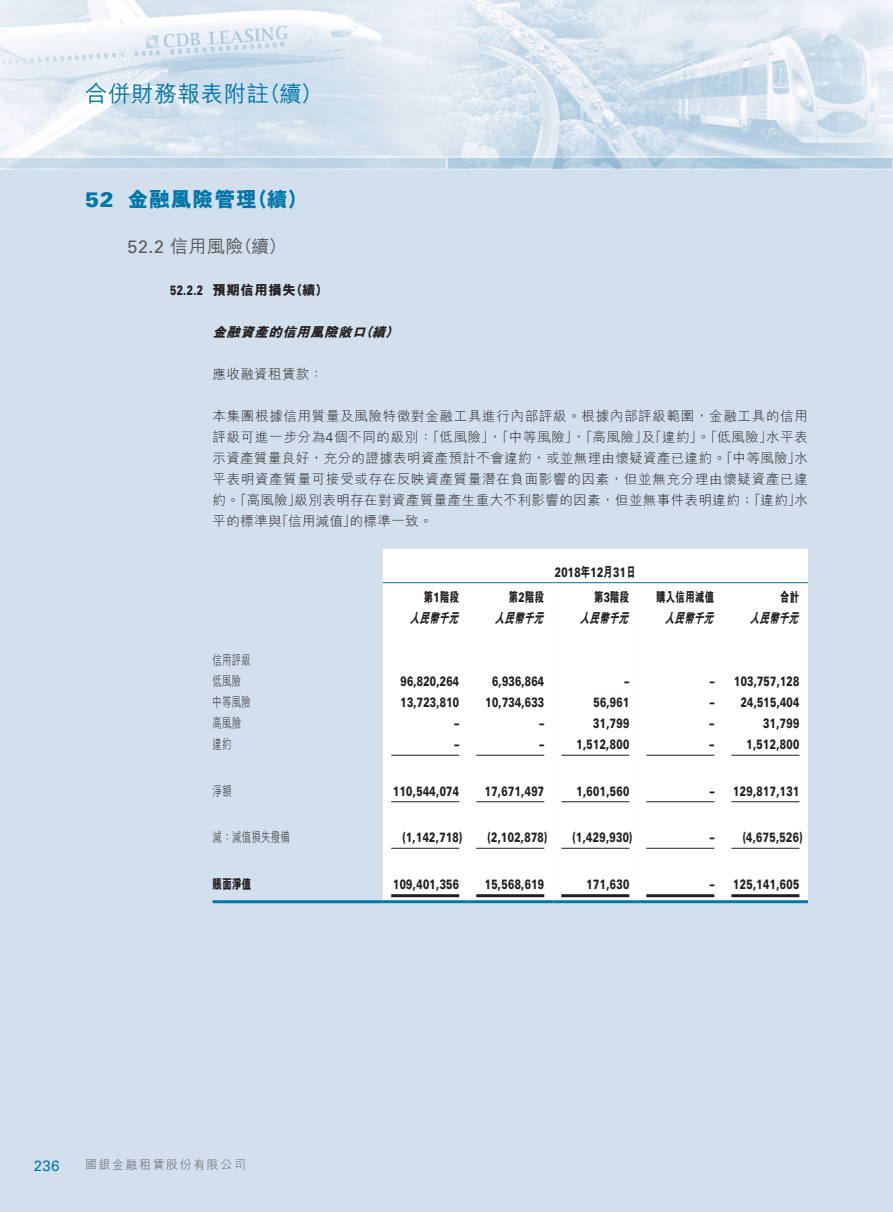
<style>
.page{position:relative;width:893px;height:1212px;background:#fff}
.page>*{position:absolute;margin:0;border:0;box-sizing:border-box;transform-origin:0 0}
.t1{font:500 22.5px "M Hei HK";letter-spacing:.03em;color:#0076a9}
.t2{font:800 21px "M Hei HK";letter-spacing:.035em;color:#0076a9}
.t3{font:500 18px "M Hei HK";color:#57585a}
.t4{font:15px "Univers LT Std";color:#0076a9}
.t5{font:300 13.5px/21px "M Hei HK";letter-spacing:.03em;color:#231f20;text-align:justify}
.t6{font:900 13.5px "Univers LT Std";letter-spacing:.035em;color:#231f20;scale:.7 1}
.t7{font:300 13.5px/21px "M Hei HK";letter-spacing:.03em;color:#231f20;scale:.7 1}
.t8{font:italic 800 13.5px "M Hei HK";color:#231f20;scale:.7 1}
.t9{font:800 13.5px "M Hei HK";letter-spacing:.035em;color:#231f20;scale:.7 1}
.t10{font:800 13.5px "M Hei HK";letter-spacing:.035em;color:#231f20}
.t11{font:italic 800 13.5px "M Hei HK";color:#231f20}
.t12{font:300 12px "M Hei HK";letter-spacing:.13em;color:#57585a}
.s1{font-family:"Univers LT Std";font-weight:900}
.s2{font-family:"Univers LT Std";font-weight:400}
.s3{font-family:"Univers LT Std"}
.s4{font-family:"M Hei HK";font-weight:800}
</style>
<div class="page">
<img style="left:0;top:0;width:893px;height:1212px">
<svg style="left:383px;top:549px;width:425px;height:29px"></svg>
<svg style="left:383px;top:578px;width:425px;height:322px"></svg>
<svg style="left:638px;top:583px;width:170px;height:317px"></svg>
<hr style="left:383px;top:582px;width:170px;height:1px;background:#0076a9">
<hr style="left:553px;top:582px;width:255px;height:1px;background:#0076a9">
<hr style="left:391px;top:755px;width:68px;height:1px;background:#231f20">
<hr style="left:476px;top:755px;width:68px;height:1px;background:#231f20">
<hr style="left:561px;top:755px;width:68px;height:1px;background:#231f20">
<hr style="left:646px;top:755px;width:68px;height:1px;background:#231f20">
<hr style="left:731px;top:755px;width:68px;height:1px;background:#231f20">
<hr style="left:391px;top:801px;width:68px;height:1px;background:#231f20">
<hr style="left:476px;top:801px;width:68px;height:1px;background:#231f20">
<hr style="left:561px;top:801px;width:68px;height:1px;background:#231f20">
<hr style="left:646px;top:801px;width:68px;height:1px;background:#231f20">
<hr style="left:731px;top:801px;width:68px;height:1px;background:#231f20">
<hr style="left:391px;top:848px;width:68px;height:1px;background:#231f20">
<hr style="left:476px;top:848px;width:68px;height:1px;background:#231f20">
<hr style="left:561px;top:848px;width:68px;height:1px;background:#231f20">
<hr style="left:646px;top:848px;width:68px;height:1px;background:#231f20">
<hr style="left:731px;top:848px;width:68px;height:1px;background:#231f20">
<hr style="left:391px;top:894px;width:68px;height:3px;background:#231f20">
<hr style="left:476px;top:894px;width:68px;height:3px;background:#231f20">
<hr style="left:561px;top:894px;width:68px;height:3px;background:#231f20">
<hr style="left:646px;top:894px;width:68px;height:3px;background:#231f20">
<hr style="left:731px;top:894px;width:68px;height:3px;background:#231f20">
<hr style="left:213px;top:900px;width:170px;height:3px;background:#0076a9">
<hr style="left:383px;top:900px;width:85px;height:3px;background:#0076a9">
<hr style="left:468px;top:900px;width:85px;height:3px;background:#0076a9">
<hr style="left:553px;top:900px;width:85px;height:3px;background:#0076a9">
<hr style="left:638px;top:900px;width:85px;height:3px;background:#0076a9">
<hr style="left:723px;top:900px;width:85px;height:3px;background:#0076a9">
<h1 class="t1" style="left:85px;top:78px;width:239px">合併財務報表附註（續）</h1>
<h2 class="t2" style="left:85px;top:188px;width:224px"><span class="s1">52</span> 金融風險管理（續）</h2>
<h3 class="t3" style="left:128px;top:233px;width:160px"><span class="s2">52.2</span> 信用風險（續）</h3>
<p class="t10" style="left:170px;top:283px;width:160px"><span class="s1">52.2.2</span> 預期信用損失（續）</p>
<p class="t11" style="left:213px;top:325px;width:190px">金融資產的信用風險敞口（續）</p>
<p class="t5" style="left:213px;top:363px;width:112px">應收融資租賃款：</p>
<p class="t5" style="left:213px;top:405px;width:597px">本集團根據信用質量及風險特徵對金融工具進行內部評級。根據內部評級範圍，金融工具的信用評級可進一步分為<span class="s3">4</span>個不同的級別：「低風險」，「中等風險」，「高風險」及「違約」。「低風險」水平表示資產質量良好，充分的證據表明資產預計不會違約，或並無理由懷疑資產已違約。「中等風險」水平表明資產質量可接受或存在反映資產質量潛在負面影響的因素，但並無充分理由懷疑資產已違約。「高風險」級別表明存在對資產質量產生重大不利影響的因素，但並無事件表明違約；「違約」水平的標準與「信用減值」的標準一致。</p>
<p class="t6" style="left:555px;top:563px;width:117px">2018<span class="s4">年</span>12<span class="s4">月</span>31<span class="s4">日</span></p>
<p class="t9" style="left:424px;top:591px;width:52px">第<span class="s1">1</span>階段</p>
<p class="t9" style="left:509px;top:591px;width:52px">第<span class="s1">2</span>階段</p>
<p class="t9" style="left:594px;top:591px;width:52px">第<span class="s1">3</span>階段</p>
<p class="t9" style="left:656px;top:591px;width:85px">購入信用減值</p>
<p class="t9" style="left:780px;top:591px;width:29px">合計</p>
<p class="t8" style="left:410px;top:612px;width:75px">人民幣千元</p>
<p class="t8" style="left:495px;top:612px;width:75px">人民幣千元</p>
<p class="t8" style="left:580px;top:612px;width:75px">人民幣千元</p>
<p class="t8" style="left:665px;top:612px;width:75px">人民幣千元</p>
<p class="t8" style="left:750px;top:612px;width:75px">人民幣千元</p>
<p class="t7" style="left:213px;top:650px;width:56px">信用評級低風險</p>
<p class="t6" style="left:401px;top:673px;width:85px">96,820,264</p>
<p class="t6" style="left:492px;top:673px;width:76px">6,936,864</p>
<p class="t6" style="left:625px;top:673px;width:8px">–</p>
<p class="t6" style="left:710px;top:673px;width:130px">– 103,757,128</p>
<p class="t7" style="left:213px;top:692px;width:56px">中等風險</p>
<p class="t6" style="left:401px;top:694px;width:85px">13,723,810</p>
<p class="t6" style="left:486px;top:694px;width:85px">10,734,633</p>
<p class="t6" style="left:594px;top:694px;width:53px">56,961</p>
<p class="t6" style="left:710px;top:694px;width:130px">– 24,515,404</p>
<p class="t7" style="left:213px;top:713px;width:43px">高風險</p>
<p class="t6" style="left:454px;top:715px;width:8px">–</p>
<p class="t6" style="left:540px;top:715px;width:8px">–</p>
<p class="t6" style="left:593px;top:715px;width:53px">31,799</p>
<p class="t6" style="left:710px;top:715px;width:8px">–</p>
<p class="t6" style="left:763px;top:715px;width:53px">31,799</p>
<p class="t7" style="left:213px;top:734px;width:29px">違約</p>
<p class="t6" style="left:454px;top:736px;width:8px">–</p>
<p class="t6" style="left:540px;top:736px;width:130px">– 1,512,800</p>
<p class="t6" style="left:710px;top:736px;width:130px">– 1,512,800</p>
<p class="t7" style="left:213px;top:780px;width:29px">淨額</p>
<p class="t6" style="left:393px;top:782px;width:96px">110,544,074</p>
<p class="t6" style="left:485px;top:782px;width:87px">17,671,497</p>
<p class="t6" style="left:576px;top:782px;width:77px">1,601,560</p>
<p class="t6" style="left:710px;top:782px;width:130px">– 129,817,131</p>
<p class="t7" style="left:213px;top:827px;width:112px">減：減值損失撥備</p>
<p class="t6" style="left:403px;top:829px;width:87px">(1,142,718)</p>
<p class="t6" style="left:488px;top:829px;width:87px">(2,102,878)</p>
<p class="t6" style="left:573px;top:829px;width:87px">(1,429,930)</p>
<p class="t6" style="left:710px;top:829px;width:134px">– (4,675,526)</p>
<p class="t9" style="left:213px;top:877px;width:57px">賬面淨值</p>
<p class="t6" style="left:393px;top:875px;width:96px">109,401,356</p>
<p class="t6" style="left:485px;top:875px;width:87px">15,568,619</p>
<p class="t6" style="left:586px;top:875px;width:63px">171,630</p>
<p class="t6" style="left:710px;top:875px;width:130px">– 125,141,605</p>
<p class="t4" style="left:34px;top:1156px;width:27px">236</p>
<p class="t12" style="left:85px;top:1159px;width:162px">國銀金融租賃股份有限公司</p>
</div>
